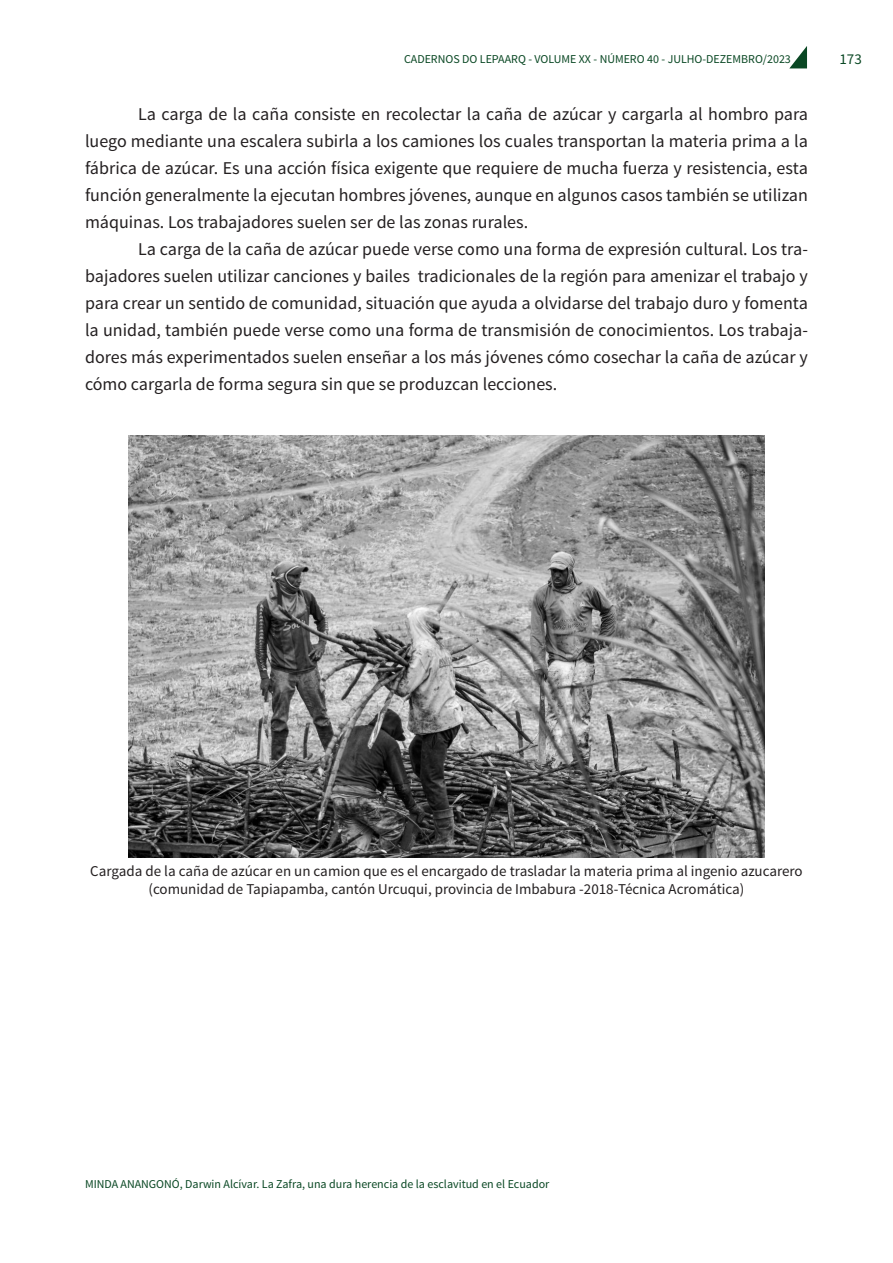
<style>
.page{position:relative;width:893px;height:1263px;background:#fff}
.page>*{position:absolute;margin:0;border:0;box-sizing:border-box;transform-origin:0 0}
.t1{font:18px/27px "Source Sans Pro";color:#231f20;text-align:justify}
.t2{font:15px/18px "Source Sans Pro";color:#231f20;text-align:center}
.t3{font:15px "Source Sans Pro";color:#0a4824}
.t4{font:12px "Source Sans Pro";color:#0a4824}
</style>
<div class="page">
<svg style="left:789px;top:46px;width:18px;height:22px"></svg>
<img style="left:128px;top:436px;width:637px;height:422px">
<p class="t4" style="left:404px;top:52px;width:388px">CADERNOS DO LEPAARQ - VOLUME XX - NÚMERO 40 - JULHO-DEZEMBRO/2023</p>
<p class="t3" style="left:839px;top:50px;width:24px">173</p>
<p class="t1" style="left:85px;top:101px;width:724px;text-indent:53px">La carga de la caña consiste en recolectar la caña de azúcar y cargarla al hombro para luego mediante una escalera subirla a los camiones los cuales transportan la materia prima a la fábrica de azúcar. Es una acción física exigente que requiere de mucha fuerza y resistencia, esta función generalmente la ejecutan hombres jóvenes, aunque en algunos casos también se utilizan máquinas. Los trabajadores suelen ser de las zonas rurales.</p>
<p class="t1" style="left:85px;top:236px;width:724px;text-indent:53px">La carga de la caña de azúcar puede verse como una forma de expresión cultural. Los tra&shy;bajadores suelen utilizar canciones y bailes tradicionales de la región para amenizar el trabajo y para crear un sentido de comunidad, situación que ayuda a olvidarse del trabajo duro y fomenta la unidad, también puede verse como una forma de transmisión de conocimientos. Los trabaja&shy;dores más experimentados suelen enseñar a los más jóvenes cómo cosechar la caña de azúcar y cómo cargarla de forma segura sin que se produzcan lecciones.</p>
<p class="t2" style="left:90px;top:862px;width:714px">Cargada de la caña de azúcar en un camion que es el encargado de trasladar la materia prima al ingenio azucarero (comunidad de Tapiapamba, cantón Urcuqui, provincia de Imbabura -2018-Técnica Acromática)</p>
<p class="t4" style="left:85px;top:1176px;width:466px">MINDA ANANGONÓ, Darwin Alcívar. La Zafra, una dura herencia de la esclavitud en el Ecuador</p>
</div>
